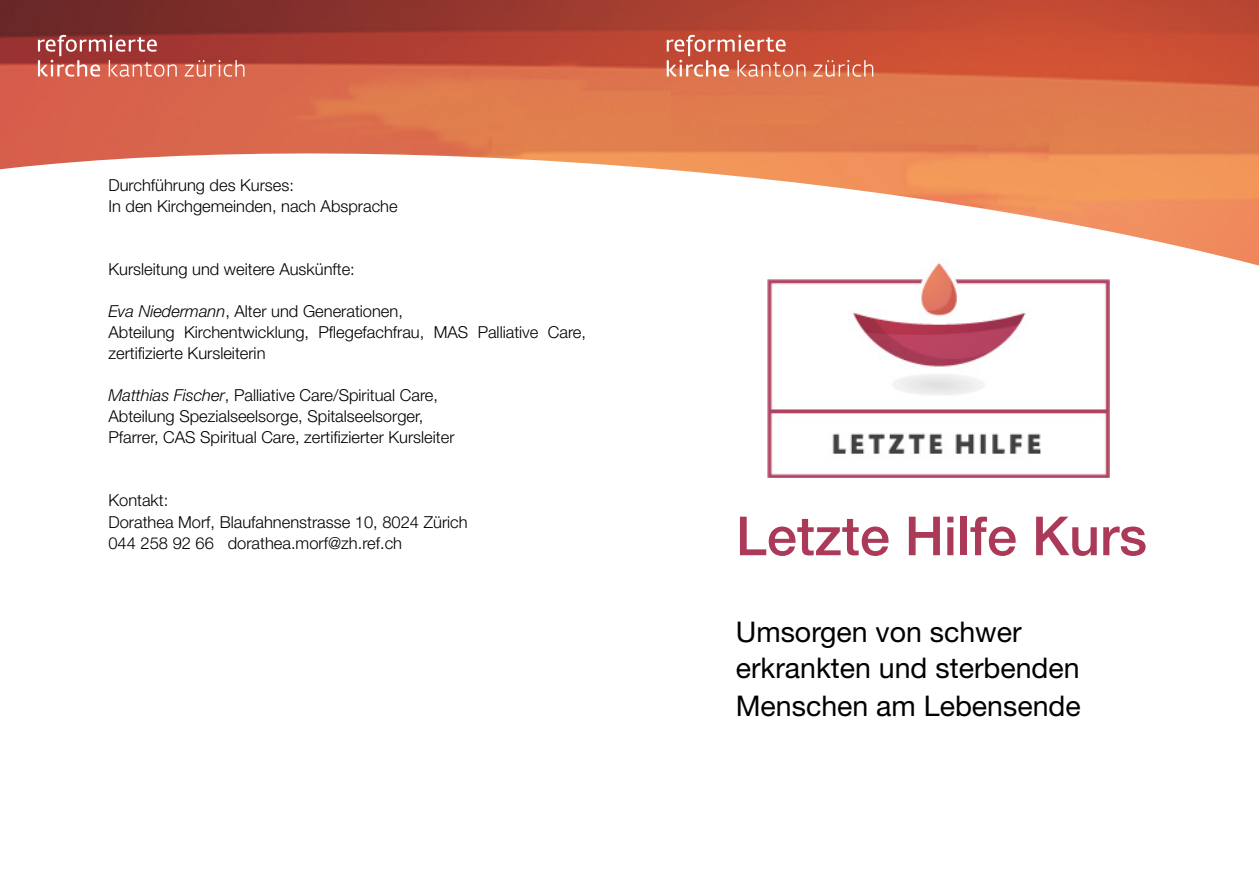
<style>
.page{position:relative;width:1259px;height:893px;background:#fff}
.page>*{position:absolute;margin:0;border:0;box-sizing:border-box;transform-origin:0 0}
.t1{font:500 54px "Helvetica Neue LT Pro";color:#ab3958}
.t2{font:28.5px/36.9px "Helvetica Neue LT Pro";color:#000}
.t3{font:300 16.5px/21px "Helvetica Neue LT Pro";color:#000}
.s1{font-style:italic}
</style>
<div class="page">
<img style="left:0;top:0;width:1259px;height:122px">
<svg style="left:0;top:122px;width:1259px;height:356px"></svg>
<svg style="left:666px;top:34px;width:139px;height:43px;background:#d1715d"></svg>
<svg style="left:813px;top:60px;width:60px;height:17px"></svg>
<svg style="left:38px;top:34px;width:139px;height:43px;background:#bb635d"></svg>
<svg style="left:185px;top:60px;width:59px;height:17px"></svg>
<img style="left:767px;top:259px;width:342px;height:219px">
<p class="t3" style="left:108px;top:175px;width:291px">Durchführung des Kurses:<br>In den Kirchgemeinden, nach Absprache</p>
<p class="t3" style="left:108px;top:259px;width:248px">Kursleitung und weitere Auskünfte:</p>
<p class="t3" style="left:108px;top:301px;width:479px"><span class="s1">Eva Niedermann</span>, Alter und Generationen,<br>Abteilung Kirchentwicklung, Pflegefachfrau, MAS Palliative Care, zertifizierte Kursleiterin</p>
<p class="t3" style="left:108px;top:385px;width:348px"><span class="s1">Matthias Fischer</span>, Palliative Care/Spiritual Care,<br>Abteilung Spezialseelsorge, Spitalseelsorger,<br>Pfarrer, CAS Spiritual Care, zertifizierter Kursleiter</p>
<p class="t3" style="left:108px;top:490px;width:361px">Kontakt:<br>Dorathea Morf, Blaufahnenstrasse 10, 8024 Zürich<br>044 258 92 66 dorathea.morf@zh.ref.ch</p>
<h1 class="t1" style="left:736px;top:503px;width:413px">Letzte Hilfe Kurs</h1>
<h2 class="t2" style="left:736px;top:613px;width:346px">Umsorgen von schwer erkrankten und sterbenden<br>Menschen am Lebensende</h2>
</div>
